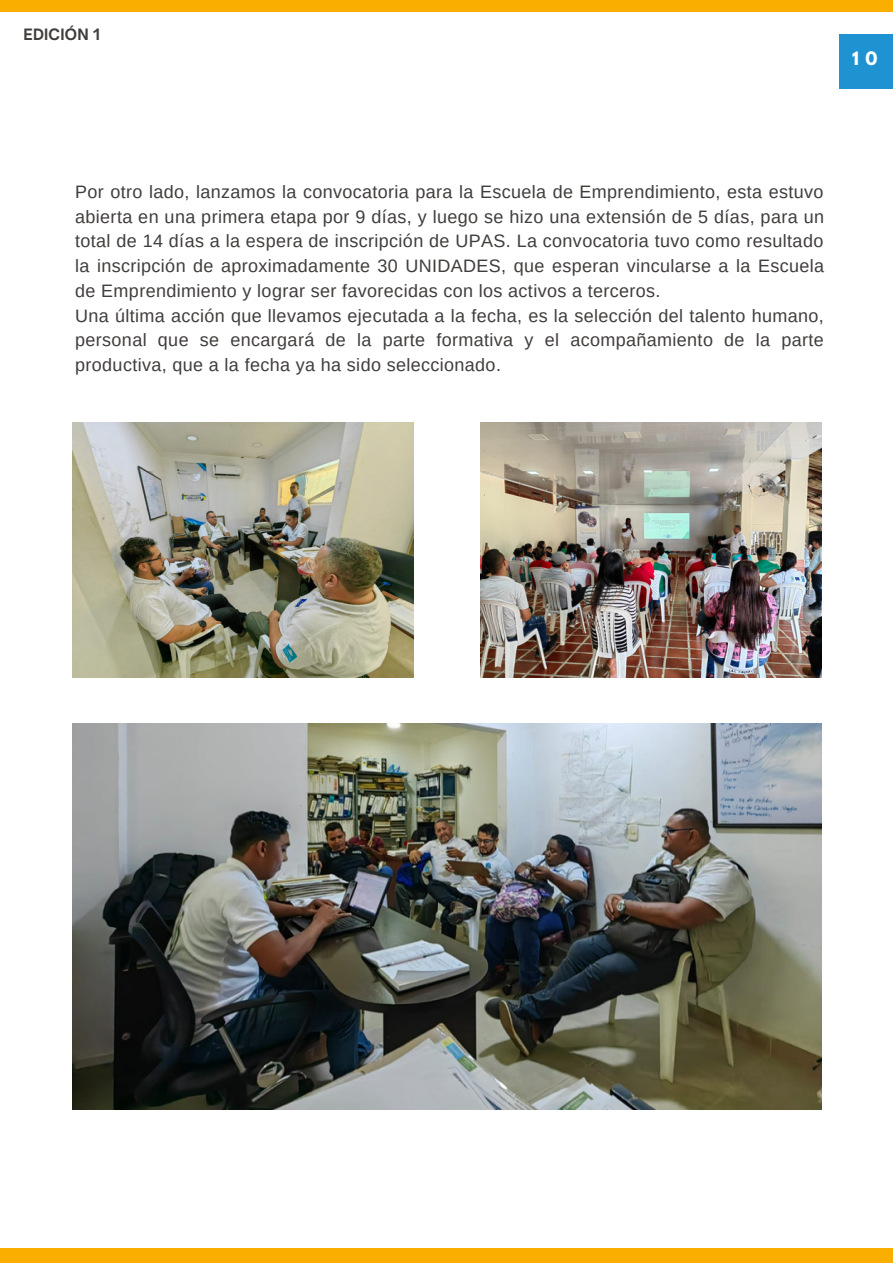
<style>
.page{position:relative;width:893px;height:1264px;background:#fff}
.page>*{position:absolute;margin:0;border:0;box-sizing:border-box;transform-origin:0 0}
.t1{font:18px/24.8px "Arimo";letter-spacing:.02em;color:#403d3b}
.t2{font:700 16.5px "League Spartan";color:#fff}
.t3{font:700 15px "Open Sauce One";letter-spacing:.015em;color:#403d3b}
</style>
<div class="page">
<div style="left:0;top:0;width:892px;height:12px;background:#f9ae00"></div>
<div style="left:0;top:1248px;width:892px;height:14px;background:#f9ae00"></div>
<div style="left:838px;top:34px;width:54px;height:54px;background:#1f92d1"></div>
<img style="left:72px;top:422px;width:341px;height:255px">
<img style="left:72px;top:723px;width:749px;height:386px">
<img style="left:481px;top:422px;width:340px;height:255px">
<p class="t3" style="left:23px;top:25px;width:78px">EDICIÓN 1</p>
<p class="t2" style="left:852px;top:51px;width:27px">1 0</p>
<p class="t1" style="left:75px;top:179px;width:750px">Por otro lado, lanzamos la convocatoria para la Escuela de Emprendimiento, esta estuvo abierta en una primera etapa por 9 días, y luego se hizo una extensión de 5 días, para un total de 14 días a la espera de inscripción de UPAS. La convocatoria tuvo como resultado la inscripción de aproximadamente 30 UNIDADES, que esperan vincularse a la Escuela de Emprendimiento y lograr ser favorecidas con los activos a terceros.<br>Una última acción que llevamos ejecutada a la fecha, es la selección del talento humano, personal que se encargará de la parte formativa y el acompañamiento de la parte productiva, que a la fecha ya ha sido seleccionado.</p>
</div>
